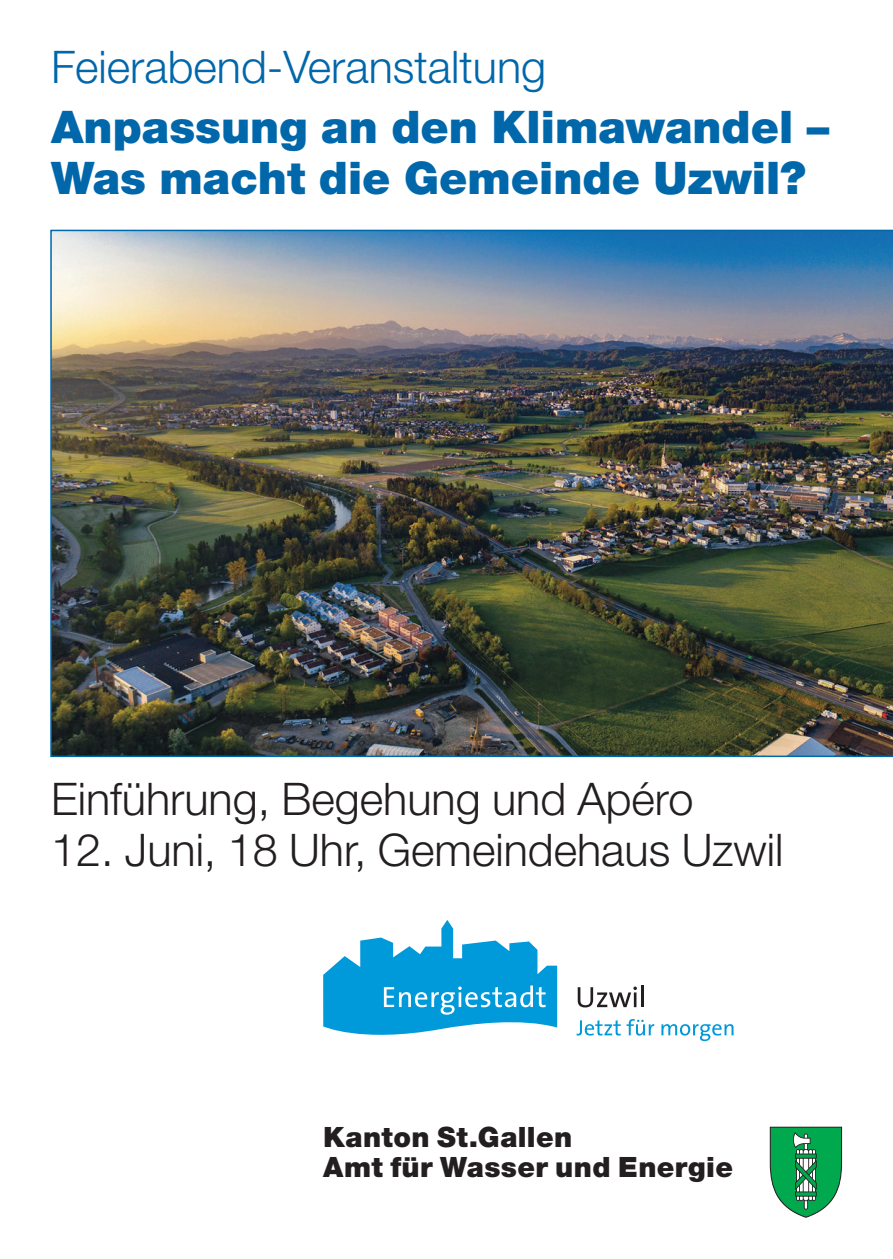
<style>
.page{position:relative;width:893px;height:1259px;background:#fff}
.page>*{position:absolute;margin:0;border:0;box-sizing:border-box;transform-origin:0 0}
.t1{font:300 45px "Helvetica Neue LT Std";color:#231f20}
.t2{font:900 45px/51px "Helvetica Neue LT Std";color:#0067aa}
.t3{font:300 45px "Helvetica Neue LT Std";color:#0067aa}
.t4{font:900 28.2px/30.6px "Helvetica Neue LT Std";letter-spacing:.015em;color:#231f20}
</style>
<div class="page">
<svg style="left:770px;top:1126px;width:72px;height:91px"></svg>
<img style="left:50px;top:230px;width:843px;height:527px">
<svg style="left:323px;top:920px;width:234px;height:115px"></svg>
<svg style="left:578px;top:986px;width:59px;height:21px"></svg>
<hr style="left:641px;top:985px;width:3px;height:22px;background:#231f20">
<svg style="left:577px;top:1019px;width:77px;height:16px"></svg>
<svg style="left:661px;top:1024px;width:72px;height:17px"></svg>
<p class="t3" style="left:51px;top:40px;width:497px">Feierabend-Veranstaltung</p>
<p class="t2" style="left:51px;top:101px;width:780px">Anpassung an den Klimawandel –<br>Was macht die Gemeinde Uzwil?</p>
<p class="t1" style="left:51px;top:771px;width:644px">Einführung, Begehung und Apéro</p>
<p class="t1" style="left:51px;top:822px;width:734px">12. Juni, 18 Uhr, Gemeindehaus Uzwil</p>
<p class="t4" style="left:323px;top:1121px;width:411px">Kanton St.Gallen<br>Amt für Wasser und Energie</p>
</div>
